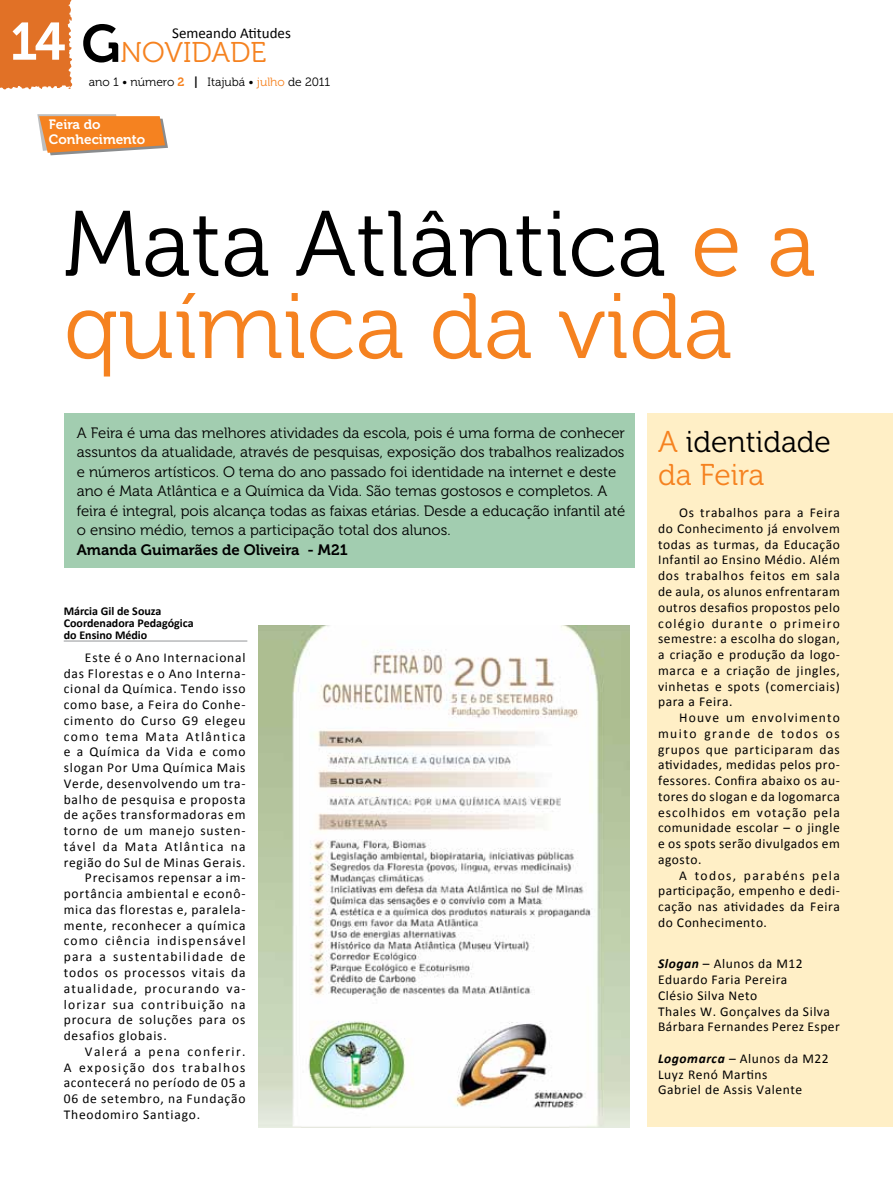
<style>
.page{position:relative;width:893px;height:1191px;background:#fff}
.page>*{position:absolute;margin:0;border:0;box-sizing:border-box;transform-origin:0 0}
.t1{font:92.55px/82.2px "Museo 300";color:#f58220}
.t2{font:30px/33px "Museo 300";color:#000}
.t3{font:28.5px "Museo 300";color:#f58220}
.t4{font:15px/19.5px "Museo 300";color:#000}
.t5{font:15px "Museo 700";color:#000}
.t6{font:15px "Calibri";color:#000}
.t7{font:13.5px/15.8px "Calibri";letter-spacing:.06em;color:#000;text-align:justify}
.t8{font:13.5px/15.8px "Calibri";letter-spacing:.04em;color:#000}
.t9{font:13.5px "Calibri";letter-spacing:.09em;color:#000}
.t10{font:13.5px "Calibri";letter-spacing:.095em;color:#000}
.t11{font:13.5px "Calibri";letter-spacing:.105em;color:#000}
.t12{font:13.5px "Calibri";letter-spacing:.1em;color:#000}
.t13{font:13.5px/15px "Museo 700";color:#fff}
.t14{font:700 12px/12px "Calibri";color:#000}
.t15{font:12px "Museo 300";color:#000}
.s1{font-family:"Museo 700";font-size:52.5px;color:#fff}
.s2{font-family:"Museo 700";font-size:52.5px;color:#000}
.s3{font-family:"Museo 700";color:#f58220}
.s4{font-family:"Museo 700"}
.s5{color:#f58220}
.s6{color:#000}
.s7{font-weight:700;font-style:italic}
</style>
<div class="page">
<div style="left:0;top:0;width:72px;height:89px;background:#e17126"></div>
<div style="left:647px;top:413px;width:246px;height:714px;background:#ffefc6"></div>
<svg style="left:37px;top:114px;width:131px;height:41px;background:#ec9750"></svg>
<div style="left:64px;top:413px;width:571px;height:155px;background:#a2cdb0"></div>
<hr style="left:64px;top:641px;width:183px;height:1px;background:#939598">
<img style="left:258px;top:625px;width:371px;height:502px">
<h3 class="t3" style="left:10px;top:37px;width:258px"><span class="s1">14</span> <span class="s2">G</span>NOVIDADE</h3>
<p class="t6" style="left:172px;top:24px;width:120px">Semeando Atitudes</p>
<p class="t15" style="left:89px;top:75px;width:243px">ano 1 • número <span class="s3">2</span> <span class="s4">|</span> Itajubá • <span class="s5">julho</span> de 2011</p>
<p class="t13" style="left:49px;top:117px;width:98px">Feira do<br>Conhecimento</p>
<h1 class="t1" style="left:64px;top:205px;width:754px"><span class="s6">Mata Atlântica</span> e a química da vida</h1>
<p class="t4" style="left:77px;top:423px;width:550px">A Feira é uma das melhores atividades da escola, pois é uma forma de conhecer assuntos da atualidade, através de pesquisas, exposição dos trabalhos realizados e números artísticos. O tema do ano passado foi identidade na internet e deste ano é Mata Atlântica e a Química da Vida. São temas gostosos e completos. A feira é integral, pois alcança todas as faixas etárias. Desde a educação infantil até o ensino médio, temos a participação total dos alunos.</p>
<p class="t5" style="left:77px;top:541px;width:272px">Amanda Guimarães de Oliveira - M21</p>
<p class="t14" style="left:64px;top:604px;width:131px">Márcia Gil de Souza<br>Coordenadora Pedagógica do Ensino Médio</p>
<p class="t7" style="left:85px;top:649px;width:162px">Este é o Ano Internacional</p>
<p class="t7" style="left:64px;top:665px;width:183px">das Florestas e o Ano Interna-</p>
<p class="t7" style="left:64px;top:681px;width:183px">cional da Química. Tendo isso</p>
<p class="t7" style="left:64px;top:697px;width:183px">como base, a Feira do Conhe-</p>
<p class="t7" style="left:64px;top:712px;width:183px">cimento do Curso G9 elegeu</p>
<p class="t12" style="left:64px;top:727px;width:183px">como tema Mata Atlântica</p>
<p class="t7" style="left:64px;top:744px;width:183px">e a Química da Vida e como</p>
<p class="t7" style="left:64px;top:760px;width:183px">slogan Por Uma Química Mais</p>
<p class="t7" style="left:64px;top:775px;width:183px">Verde, desenvolvendo um tra-</p>
<p class="t7" style="left:64px;top:791px;width:183px">balho de pesquisa e proposta</p>
<p class="t7" style="left:64px;top:807px;width:183px">de ações transformadoras em</p>
<p class="t7" style="left:64px;top:823px;width:183px">torno de um manejo susten-</p>
<p class="t10" style="left:64px;top:838px;width:183px">tável da Mata Atlântica na</p>
<p class="t7" style="left:64px;top:854px;width:183px">região do Sul de Minas Gerais.</p>
<p class="t7" style="left:85px;top:870px;width:162px">Precisamos repensar a im-</p>
<p class="t7" style="left:64px;top:886px;width:183px">portância ambiental e econô-</p>
<p class="t7" style="left:64px;top:901px;width:183px">mica das florestas e, paralela-</p>
<p class="t7" style="left:64px;top:917px;width:183px">mente, reconhecer a química</p>
<p class="t9" style="left:64px;top:932px;width:183px">como ciência indispensável</p>
<p class="t10" style="left:64px;top:948px;width:183px">para a sustentabilidade de</p>
<p class="t7" style="left:64px;top:964px;width:183px">todos os processos vitais da</p>
<p class="t9" style="left:64px;top:979px;width:183px">atualidade, procurando va-</p>
<p class="t9" style="left:64px;top:995px;width:183px">lorizar sua contribuição na</p>
<p class="t7" style="left:64px;top:1012px;width:183px">procura de soluções para os</p>
<p class="t7" style="left:64px;top:1027px;width:105px">desafios globais.</p>
<p class="t11" style="left:85px;top:1042px;width:162px">Valerá a pena conferir.</p>
<p class="t11" style="left:64px;top:1058px;width:183px">A exposição dos trabalhos</p>
<p class="t7" style="left:64px;top:1075px;width:183px">acontecerá no período de 05 a</p>
<p class="t7" style="left:64px;top:1090px;width:183px">06 de setembro, na Fundação</p>
<p class="t7" style="left:64px;top:1106px;width:138px">Theodomiro Santiago.</p>
<h2 class="t2" style="left:658px;top:426px;width:174px"><span class="s5">A</span> identidade <span class="s5">da Feira</span></h2>
<p class="t7" style="left:658px;top:505px;width:183px;text-indent:21px">Os trabalhos para a Feira do Conhecimento já envolvem todas as turmas, da Educação Infantil ao Ensino Médio. Além dos trabalhos feitos em sala de aula, os alunos enfrentaram outros desafios propostos pelo colégio durante o primeiro semestre: a escolha do slogan, a criação e produção da logo&shy;marca e a criação de jingles, vinhetas e spots (comerciais) para a Feira.</p>
<p class="t7" style="left:658px;top:709px;width:183px;text-indent:21px">Houve um envolvimento muito grande de todos os grupos que participaram das atividades, medidas pelos pro&shy;fessores. Confira abaixo os au&shy;tores do slogan e da logomarca escolhidos em votação pela comunidade escolar – o jingle e os spots serão divulgados em agosto.</p>
<p class="t7" style="left:658px;top:867px;width:183px;text-indent:21px">A todos, parabéns pela participação, empenho e dedi&shy;cação nas atividades da Feira do Conhecimento.</p>
<p class="t8" style="left:658px;top:956px;width:183px"><span class="s7">Slogan</span> – Alunos da M12<br>Eduardo Faria Pereira<br>Clésio Silva Neto<br>Thales W. Gonçalves da Silva<br>Bárbara Fernandes Perez Esper</p>
<p class="t8" style="left:658px;top:1050px;width:172px"><span class="s7">Logomarca</span> – Alunos da M22<br>Luyz Renó Martins<br>Gabriel de Assis Valente</p>
</div>
